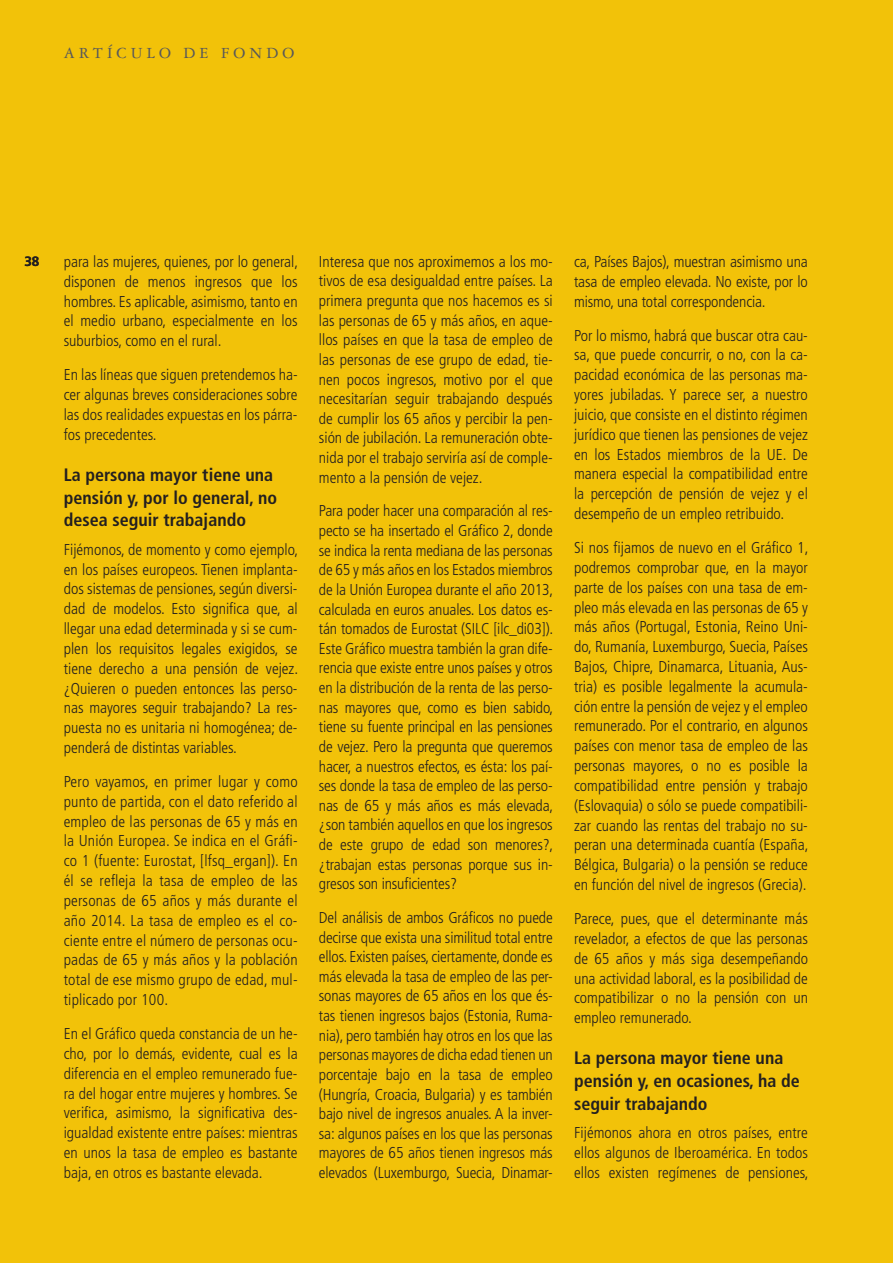
<style>
.page{position:relative;width:893px;height:1263px;background:#f2c209}
.page>*{position:absolute;margin:0;border:0;box-sizing:border-box;transform-origin:0 0}
.t1{font:700 condensed 18px/22.8px "Frutiger";color:#231f20}
.t2{font:16.5px "Garamond 3 LT Std";letter-spacing:.25em;color:#57585a}
.t3{font:300 condensed 15.75px/19.8px "Frutiger";color:#231f20;text-align:justify}
.t4{font:700 13.5px "Frutiger";color:#231f20}
</style>
<div class="page">
<hr style="left:892px;top:1106px;width:1px;height:157px;background:#e21a21">
<p class="t2" style="left:64px;top:45px;width:232px">ARTÍCU LO DE FONDO</p>
<p class="t4" style="left:24px;top:253px;width:17px">38</p>
<p class="t3" style="left:64px;top:252px;width:236px">para las mujeres, quienes, por lo general, disponen de menos ingresos que los hombres. Es aplicable, asimismo, tanto en el medio urbano, especialmente en los suburbios, como en el rural.</p>
<p class="t3" style="left:64px;top:365px;width:235px">En las líneas que siguen pretendemos ha&shy;cer algunas breves consideraciones sobre las dos realidades expuestas en los párra&shy;fos precedentes.</p>
<p class="t1" style="left:64px;top:463px;width:215px">La persona mayor tiene una pensión y, por lo general, no desea seguir trabajando</p>
<p class="t3" style="left:64px;top:540px;width:236px">Fijémonos, de momento y como ejemplo, en los países europeos. Tienen implanta&shy;dos sistemas de pensiones, según diversi&shy;dad de modelos. Esto significa que, al llegar una edad determinada y si se cum&shy;plen los requisitos legales exigidos, se tiene derecho a una pensión de vejez. ¿Quieren o pueden entonces las perso&shy;nas mayores seguir trabajando? La res&shy;puesta no es unitaria ni homogénea; de&shy;penderá de distintas variables.</p>
<p class="t3" style="left:64px;top:772px;width:235px">Pero vayamos, en primer lugar y como punto de partida, con el dato referido al empleo de las personas de 65 y más en la Unión Europea. Se indica en el Gráfi&shy;co 1 (fuente: Eurostat, [lfsq_ergan]). En él se refleja la tasa de empleo de las personas de 65 años y más durante el año 2014. La tasa de empleo es el co&shy;ciente entre el número de personas ocu&shy;padas de 65 y más años y la población total de ese mismo grupo de edad, mul&shy;tiplicado por 100.</p>
<p class="t3" style="left:64px;top:1024px;width:235px">En el Gráfico queda constancia de un he&shy;cho, por lo demás, evidente, cual es la diferencia en el empleo remunerado fue&shy;ra del hogar entre mujeres y hombres. Se verifica, asimismo, la significativa des&shy;igualdad existente entre países: mientras en unos la tasa de empleo es bastante baja, en otros es bastante elevada.</p>
<p class="t3" style="left:319px;top:252px;width:235px">Interesa que nos aproximemos a los mo&shy;tivos de esa desigualdad entre países. La primera pregunta que nos hacemos es si las personas de 65 y más años, en aque&shy;llos países en que la tasa de empleo de las personas de ese grupo de edad, tie&shy;nen pocos ingresos, motivo por el que necesitarían seguir trabajando después de cumplir los 65 años y percibir la pen&shy;sión de jubilación. La remuneración obte&shy;nida por el trabajo serviría así de comple&shy;mento a la pensión de vejez.</p>
<p class="t3" style="left:319px;top:501px;width:236px">Para poder hacer una comparación al res&shy;pecto se ha insertado el Gráfico 2, donde se indica la renta mediana de las personas de 65 y más años en los Estados miembros de la Unión Europea durante el año 2013, calculada en euros anuales. Los datos es&shy;tán tomados de Eurostat (SILC [ilc_di03]).<br>Este Gráfico muestra también la gran dife&shy;rencia que existe entre unos países y otros en la distribución de la renta de las perso&shy;nas mayores que, como es bien sabido, tiene su fuente principal en las pensiones de vejez. Pero la pregunta que queremos hacer, a nuestros efectos, es ésta: los paí&shy;ses donde la tasa de empleo de las perso&shy;nas de 65 y más años es más elevada, ¿son también aquellos en que los ingresos de este grupo de edad son menores?, ¿trabajan estas personas porque sus in&shy;gresos son insuficientes?</p>
<p class="t3" style="left:319px;top:908px;width:235px">Del análisis de ambos Gráficos no puede decirse que exista una similitud total entre ellos. Existen países, ciertamente, donde es más elevada la tasa de empleo de las per&shy;sonas mayores de 65 años en los que és&shy;tas tienen ingresos bajos (Estonia, Ruma&shy;nia), pero también hay otros en los que las personas mayores de dicha edad tienen un porcentaje bajo en la tasa de empleo (Hungría, Croacia, Bulgaria) y es también bajo nivel de ingresos anuales. A la inver&shy;sa: algunos países en los que las personas mayores de 65 años tienen ingresos más elevados (Luxemburgo, Suecia, Dinamar-</p>
<p class="t3" style="left:574px;top:252px;width:235px">ca, Países Bajos), muestran asimismo una tasa de empleo elevada. No existe, por lo mismo, una total correspondencia.</p>
<p class="t3" style="left:574px;top:325px;width:235px">Por lo mismo, habrá que buscar otra cau&shy;sa, que puede concurrir, o no, con la ca&shy;pacidad económica de las personas ma&shy;yores jubiladas. Y parece ser, a nuestro juicio, que consiste en el distinto régimen jurídico que tienen las pensiones de vejez en los Estados miembros de la UE. De manera especial la compatibilidad entre la percepción de pensión de vejez y el desempeño de un empleo retribuido.</p>
<p class="t3" style="left:574px;top:538px;width:236px">Si nos fijamos de nuevo en el Gráfico 1, podremos comprobar que, en la mayor parte de los países con una tasa de em&shy;pleo más elevada en las personas de 65 y más años (Portugal, Estonia, Reino Uni&shy;do, Rumanía, Luxemburgo, Suecia, Países Bajos, Chipre, Dinamarca, Lituania, Aus&shy;tria) es posible legalmente la acumula&shy;ción entre la pensión de vejez y el empleo remunerado. Por el contrario, en algunos países con menor tasa de empleo de las personas mayores, o no es posible la compatibilidad entre pensión y trabajo (Eslovaquia) o sólo se puede compatibili&shy;zar cuando las rentas del trabajo no su&shy;peran una determinada cuantía (España, Bélgica, Bulgaria) o la pensión se reduce en función del nivel de ingresos (Grecia).</p>
<p class="t3" style="left:574px;top:909px;width:235px">Parece, pues, que el determinante más revelador, a efectos de que las personas de 65 años y más siga desempeñando una actividad laboral, es la posibilidad de compatibilizar o no la pensión con un empleo remunerado.</p>
<p class="t1" style="left:574px;top:1047px;width:227px">La persona mayor tiene una pensión y, en ocasiones, ha de seguir trabajando</p>
<p class="t3" style="left:574px;top:1123px;width:236px">Fijémonos ahora en otros países, entre ellos algunos de Iberoamérica. En todos ellos existen regímenes de pensiones,</p>
</div>
